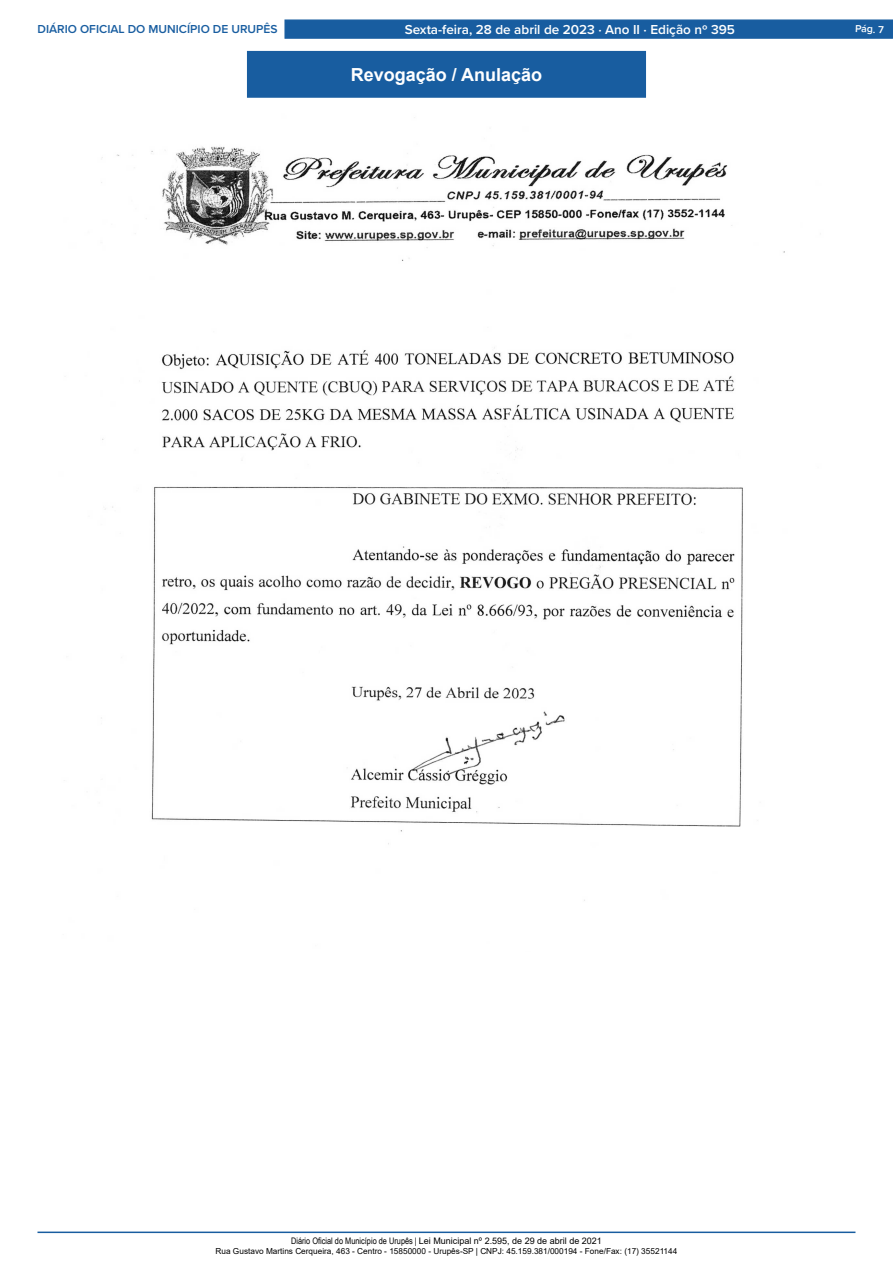
<style>
.page{position:relative;width:893px;height:1263px;background:#fff}
.page>*{position:absolute;margin:0;border:0;box-sizing:border-box;transform-origin:0 0}
.t1{font:700 18px "Arial";color:#fff}
.t2{font:600 13.5px "Proxima Nova";color:#fff}
.t3{font:600 12px "Proxima Nova";color:#185da0}
.t4{font:600 10.5px "Proxima Nova";color:#fff}
.t5{font:9px "Arial";color:#000}
.t6{font:8.25px "Arial";color:#000}
.s1{font-family:"Arial Narrow"}
</style>
<div class="page">
<hr style="left:38px;top:1231px;width:817px;height:2px;background:#185da0">
<div style="left:284px;top:19px;width:609px;height:20px;background:#185da0;border:1px solid #185da0"></div>
<div style="left:247px;top:51px;width:398px;height:46px;background:#185da0"></div>
<div style="left:247px;top:51px;width:399px;height:47px;border:1px solid #185da0"></div>
<img style="left:101px;top:146px;width:684px;height:755px">
<h3 class="t3" style="left:38px;top:20px;width:242px">DIÁRIO OFICIAL DO MUNICÍPIO DE URUPÊS</h3>
<h2 class="t2" style="left:405px;top:19px;width:332px">Sexta-feira, 28 de abril de 2023 ⋅ Ano II ⋅ Edição nº 395</h2>
<p class="t4" style="left:855px;top:21px;width:30px;rotate:2deg">Pág. 7</p>
<p class="t1" style="left:351px;top:62px;width:193px">Revogação / Anulação</p>
<p class="t5" style="left:291px;top:1235px;width:312px"><span class="s1">Diário Oficial do Município de Urupês |</span> Lei Municipal nº 2.595, de 29 de abril de 2021</p>
<p class="t6" style="left:216px;top:1245px;width:463px">Rua Gustavo Martins Cerqueira, 463 - Centro - 15850000 - Urupês-SP | CNPJ: 45.159.381/000194 - Fone/Fax: (17) 35521144</p>
</div>
